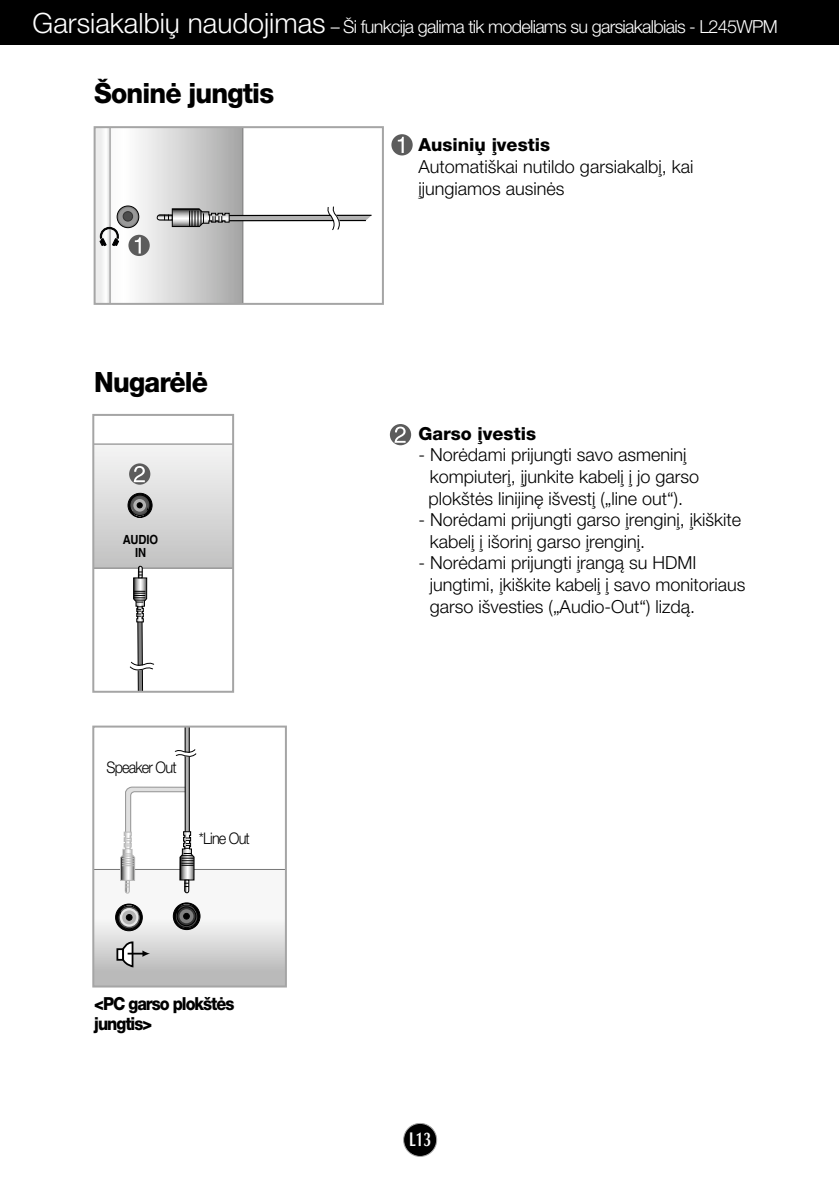
<style>
.page{position:relative;width:839px;height:1189px;background:#fff}
.page>*{position:absolute;margin:0;border:0;box-sizing:border-box;transform-origin:0 0}
.t1{font:800 28px "Helvetica Neue CE";letter-spacing:-.03em;color:#000;scale:.95 1}
.t2{font:700 20px "Optima";color:#fff;scale:.7 1}
.t3{font:300 18px/21.6px "Helvetica Neue CE";color:#000}
.t4{font:300 18px "Helvetica Neue CE";letter-spacing:-.04em;color:#fff}
.t5{font:800 18px "Helvetica Neue CE";color:#000}
.t6{font:800 18px/20px "Helvetica Neue CE";letter-spacing:-.065em;color:#000;scale:.9 1}
.t7{font:300 16px "Helvetica Neue CE";letter-spacing:-.055em;color:#000;scale:.9 1}
.t8{font:700 12.6px/12.8px "Helvetica";color:#000;text-align:center;scale:.89 1}
.s1{font-size:28px}
</style>
<div class="page">
<div style="left:403px;top:1123px;width:33px;height:33px;background:#000;border-radius:50%"></div>
<div style="left:403px;top:1123px;width:34px;height:34px;border:2px solid #a5a5a5;border-radius:50%"></div>
<div style="left:0;top:0;width:839px;height:45px;background:#000"></div>
<div style="left:94px;top:126px;width:290px;height:179px;border:2px solid #a5a5a5"></div>
<div style="left:92px;top:414px;width:142px;height:279px;border:2px solid #a5a5a5"></div>
<svg style="left:95px;top:728px;width:189px;height:256px"></svg>
<div style="left:92px;top:725px;width:195px;height:262px;border:2px solid #a5a5a5"></div>
<svg style="left:95px;top:127px;width:278px;height:177px"></svg>
<div style="left:391px;top:134px;width:22px;height:21px;background:#5c5c5c;border-radius:50%"></div>
<svg style="left:398px;top:137px;width:6px;height:16px"></svg>
<div style="left:390px;top:424px;width:21px;height:21px;background:#5c5c5c;border-radius:50%"></div>
<svg style="left:394px;top:426px;width:11px;height:17px"></svg>
<svg style="left:93px;top:443px;width:140px;height:249px"></svg>
<p class="t4" style="left:33px;top:20px;width:746px"><span class="s1">Garsiakalbi˜ naudojimas</span> – ·i funkcija galima tik modeliams su garsiakalbiais - L245WPM</p>
<h1 class="t1" style="left:94px;top:83px;width:191px">·oninò jungtis</h1>
<h1 class="t1" style="left:94px;top:372px;width:121px">Nugaròlò</h1>
<p class="t8" style="left:123px;top:534px;width:41px">AUDIO<br>IN</p>
<p class="t7" style="left:106px;top:761px;width:79px">Speaker Out</p>
<p class="t7" style="left:199px;top:832px;width:58px">*Line Out</p>
<p class="t6" style="left:94px;top:995px;width:157px">&lt;PC garso plok‰tòs jungtis&gt;</p>
<p class="t5" style="left:418px;top:139px;width:133px">Ausini˜ ∞vestis</p>
<p class="t3" style="left:418px;top:158px;width:276px">Automati‰kai nutildo garsiakalb∞, kai ∞jungiamos ausinòs</p>
<p class="t5" style="left:418px;top:427px;width:119px">Garso ∞vestis</p>
<p class="t3" style="left:428px;top:446px;width:272px;text-indent:-10px">- Noròdami prijungti savo asmenin∞ kompiuter∞, ∞junkite kabel∞ ∞ jo garso plok‰tòs linijin´ i‰vest∞ („line out“).</p>
<p class="t3" style="left:430px;top:511px;width:312px;text-indent:-11px">- Noròdami prijungti garso ∞rengin∞, ∞ki‰kite kabel∞ ∞ i‰orin∞ garso ∞rengin∞.</p>
<p class="t3" style="left:430px;top:554px;width:317px;text-indent:-11px">- Noròdami prijungti ∞rangà su HDMI jungtimi, ∞ki‰kite kabel∞ ∞ savo monitoriaus garso i‰vesties („Audio-Out“) lizdà.</p>
<p class="t2" style="left:409px;top:1131px;width:33px">L13</p>
</div>
